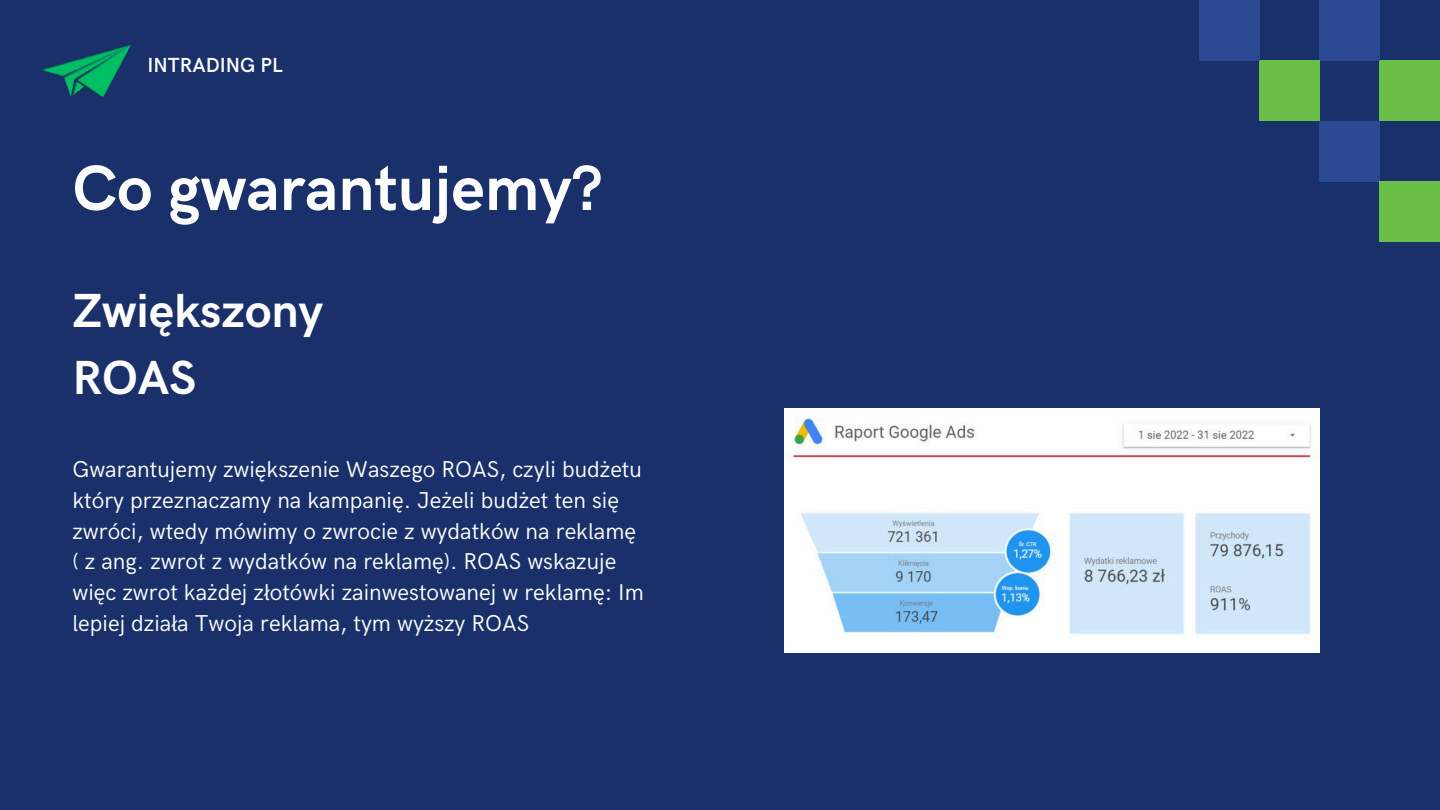
<style>
.page{position:relative;width:1440px;height:810px;background:#19306a}
.page>*{position:absolute;margin:0;border:0;box-sizing:border-box;transform-origin:0 0}
.t1{font:700 64px "HK Grotesk";color:#fff}
.t2{font:700 48px/66.8px "HK Grotesk";color:#fff}
.t3{font:23px/30.8px "HK Grotesk";color:#fff}
.t4{font:600 20.4px "HK Grotesk";color:#fff}
</style>
<div class="page">
<img style="left:42px;top:44px;width:89px;height:53px">
<img style="left:73px;top:81px;width:12px;height:16px">
<div style="left:1380px;top:61px;width:60px;height:60px;background:#6abf48"></div>
<div style="left:1320px;top:0;width:60px;height:60px;background:#2b4892"></div>
<div style="left:1260px;top:61px;width:60px;height:60px;background:#6abf48"></div>
<div style="left:1320px;top:121px;width:60px;height:60px;background:#2b4892"></div>
<div style="left:1200px;top:0;width:60px;height:60px;background:#2b4892"></div>
<div style="left:1380px;top:181px;width:60px;height:60px;background:#6abf48"></div>
<img style="left:784px;top:408px;width:536px;height:244px">
<h2 class="t4" style="left:148px;top:54px;width:137px">INTRADING PL</h2>
<h1 class="t1" style="left:72px;top:152px;width:532px">Co gwarantujemy?</h1>
<h3 class="t2" style="left:72px;top:279px;width:252px">Zwiększony<br>ROAS</h3>
<p class="t3" style="left:72px;top:455px;width:573px">Gwarantujemy zwiększenie Waszego ROAS, czyli budżetu który przeznaczamy na kampanię. Jeżeli budżet ten się zwróci, wtedy mówimy o zwrocie z wydatków na reklamę ( z ang. zwrot z wydatków na reklamę). ROAS wskazuje więc zwrot każdej złotówki zainwestowanej w reklamę: Im lepiej działa Twoja reklama, tym wyższy ROAS</p>
</div>
